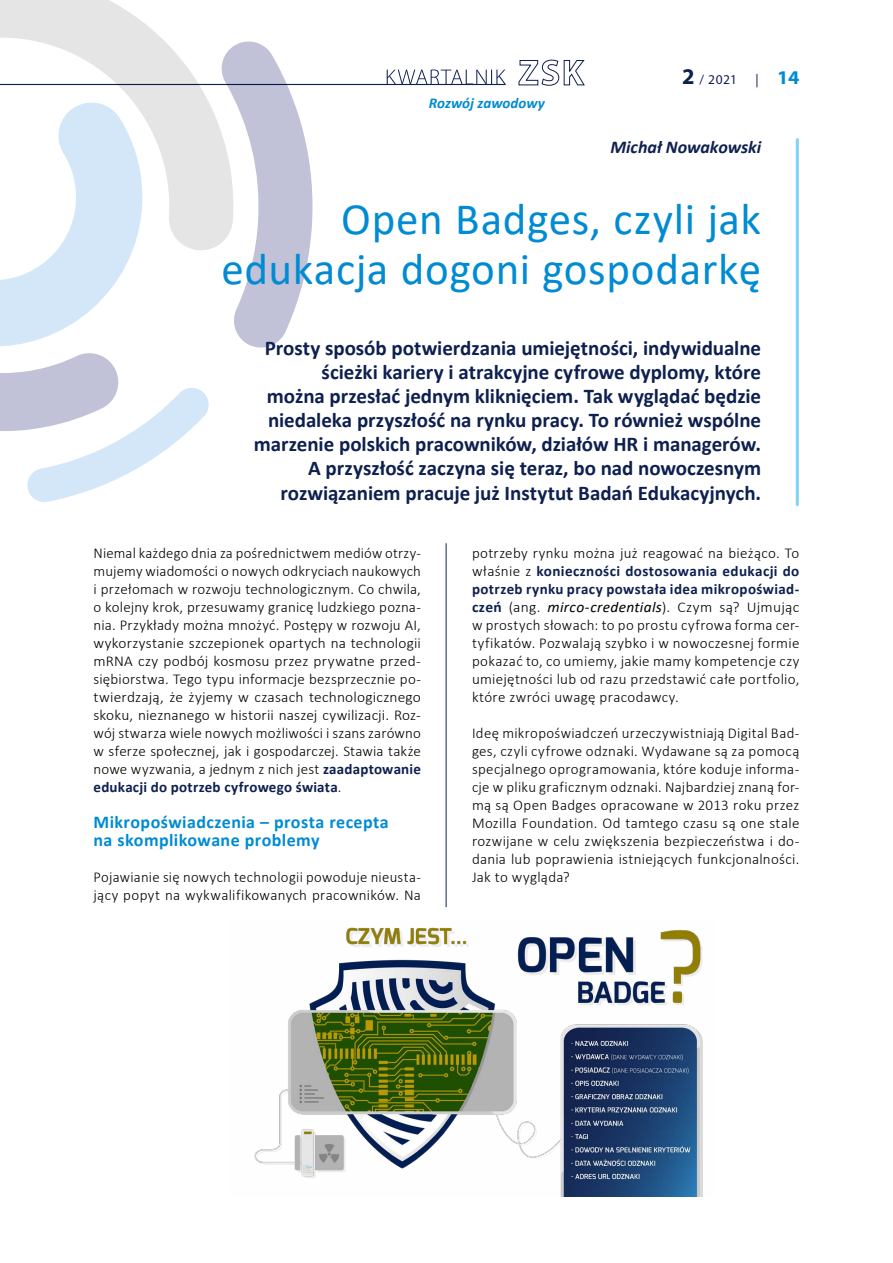
<style>
.page{position:relative;width:893px;height:1263px;background:#fff}
.page>*{position:absolute;margin:0;border:0;box-sizing:border-box;transform-origin:0 0}
.t1{font:45px/49.5px "Calibri";letter-spacing:.015em;color:#008bd2;text-align:right}
.t2{font:700 21px/24px "Calibri";letter-spacing:-.005em;color:#0e2050;text-align:right}
.t3{font:700 19.5px "Myriad Pro";color:#008bd2;scale:1.05 1}
.t4{font:700 18px/18px "Calibri";letter-spacing:.025em;color:#008bd2}
.t5{font:italic 700 18px "Calibri";color:#0e2050}
.t6{font:300 15px/18px "Calibri";letter-spacing:.02em;color:#000;text-align:justify}
.t7{font:italic 700 15px "Calibri";color:#008bd2}
.t8{font:13.5px "Myriad Pro";color:#0e2050}
.s1{font-weight:700;font-size:22.5px}
.s2{font-weight:400;font-size:13.5px;color:#0e2050}
.s3{font-weight:700;color:#0e2050}
.s4{font-weight:400;font-style:italic}
</style>
<div class="page">
<svg style="left:387px;top:70px;width:119px;height:14px"></svg>
<hr style="left:0;top:84px;width:505px;height:1px;background:#0e2050">
<svg style="left:518px;top:59px;width:67px;height:27px"></svg>
<svg style="left:234px;top:41px;width:82px;height:307px"></svg>
<svg style="left:210px;top:41px;width:31px;height:210px"></svg>
<svg style="left:0;top:0;width:210px;height:502px"></svg>
<hr style="left:796px;top:140px;width:3px;height:365px;background:#83d0f5">
<hr style="left:446px;top:543px;width:1px;height:364px;background:#0e2050">
<img style="left:254px;top:927px;width:449px;height:270px">
<p class="t7" style="left:429px;top:92px;width:118px">Rozwój zawodowy</p>
<p class="t8" style="left:682px;top:72px;width:56px"><span class="s1">2</span> / 2021</p>
<h3 class="t3" style="left:755px;top:65px;width:43px"><span class="s2">|</span> 14</h3>
<p class="t5" style="left:610px;top:134px;width:152px">Michał Nowakowski</p>
<h1 class="t1" style="left:221px;top:193px;width:541px">Open Badges, czyli jak edukacja dogoni gospodarkę</h1>
<p class="t2" style="left:254px;top:336px;width:509px">Prosty sposób potwierdzania umiejętności, indywidualne ścieżki kariery i atrakcyjne cyfrowe dyplomy, które<br>można przesłać jednym kliknięciem. Tak wyglądać będzie niedaleka przyszłość na rynku pracy. To również wspólne marzenie polskich pracowników, działów HR i managerów.<br>A przyszłość zaczyna się teraz, bo nad nowoczesnym rozwiązaniem pracuje już Instytut Badań Edukacyjnych.</p>
<p class="t6" style="left:94px;top:544px;width:329px">Niemal każdego dnia za pośrednictwem mediów otrzy&shy;mujemy wiadomości o nowych odkryciach naukowych i przełomach w rozwoju technologicznym. Co chwila, o kolejny krok, przesuwamy granicę ludzkiego pozna&shy;nia. Przykłady można mnożyć. Postępy w rozwoju AI, wykorzystanie szczepionek opartych na technologii mRNA czy podbój kosmosu przez prywatne przed&shy;siębiorstwa. Tego typu informacje bezsprzecznie po&shy;twierdzają, że żyjemy w czasach technologicznego skoku, nieznanego w historii naszej cywilizacji. Roz&shy;wój stwarza wiele nowych możliwości i szans zarówno w sferze społecznej, jak i gospodarczej. Stawia także nowe wyzwania, a jednym z nich jest <span class="s3">zaadaptowanie edukacji do potrzeb cyfrowego świata</span>.</p>
<p class="t4" style="left:94px;top:813px;width:297px">Mikropoświadczenia – prosta recepta na skomplikowane problemy</p>
<p class="t6" style="left:94px;top:868px;width:329px">Pojawianie się nowych technologii powoduje nieusta&shy;jący popyt na wykwalifikowanych pracowników. Na</p>
<p class="t6" style="left:472px;top:544px;width:329px">potrzeby rynku można już reagować na bieżąco. To właśnie z <span class="s3">konieczności dostosowania edukacji do potrzeb rynku pracy powstała idea mikropoświad&shy;czeń</span> (ang. <span class="s4">mirco-credentials</span>). Czym są? Ujmując w prostych słowach: to po prostu cyfrowa forma cer&shy;tyfikatów. Pozwalają szybko i w nowoczesnej formie pokazać to, co umiemy, jakie mamy kompetencje czy umiejętności lub od razu przedstawić całe portfolio, które zwróci uwagę pracodawcy.</p>
<p class="t6" style="left:472px;top:724px;width:329px">Ideę mikropoświadczeń urzeczywistniają Digital Bad&shy;ges, czyli cyfrowe odznaki. Wydawane są za pomocą specjalnego oprogramowania, które koduje informa&shy;cje w pliku graficznym odznaki. Najbardziej znaną for&shy;mą są Open Badges opracowane w 2013 roku przez Mozilla Foundation. Od tamtego czasu są one stale rozwijane w celu zwiększenia bezpieczeństwa i do&shy;dania lub poprawienia istniejących funkcjonalności.<br>Jak to wygląda?</p>
</div>
